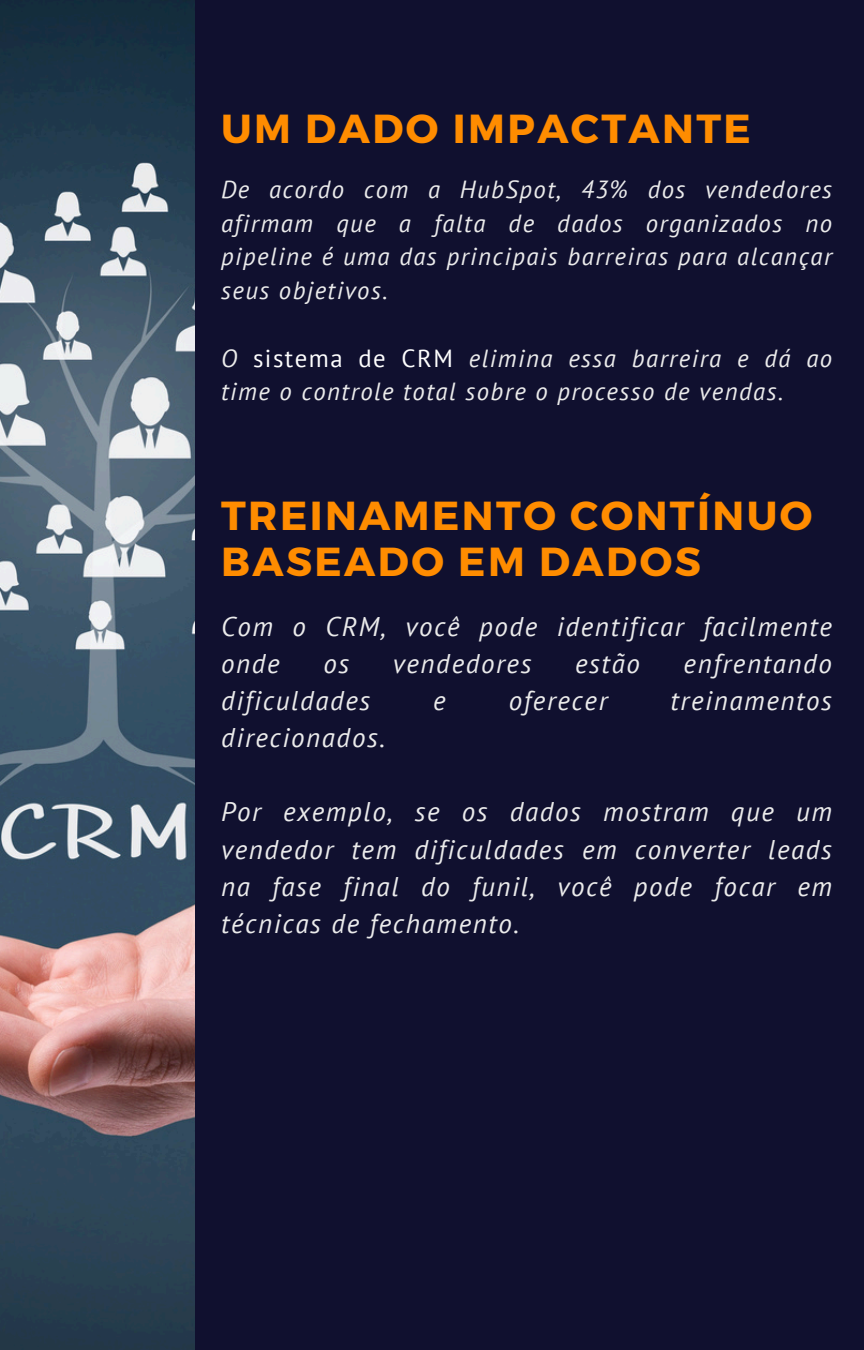
<style>
.page{position:relative;width:864px;height:1350px;background:#10102f}
.page>*{position:absolute;margin:0;border:0;box-sizing:border-box;transform-origin:0 0}
.t1{font:700 40.5px/45.4px "Montserrat";letter-spacing:.06em;color:#ff8c00}
.t2{font:italic 27px/37.1px "PT Sans";letter-spacing:.06em;color:#ebebeb}
.t3{font:italic 24.75px/33.8px "PT Sans";letter-spacing:.06em;color:#ebebeb;text-align:justify}
.s1{font-style:normal;color:#fff}
</style>
<div class="page">
<img style="left:0;top:0;width:194px;height:1350px">
<p class="t1" style="left:221px;top:104px;width:531px">UM DADO IMPACTANTE</p>
<p class="t3" style="left:221px;top:172px;width:613px">De acordo com a HubSpot, 43% dos vendedores afirmam que a falta de dados organizados no pipeline é uma das principais barreiras para alcançar seus objetivos.</p>
<h1 class="t3" style="left:221px;top:341px;width:613px">O <span class="s1">sistema de CRM</span> elimina essa barreira e dá ao time o controle total sobre o processo de vendas.</h1>
<p class="t1" style="left:221px;top:491px;width:593px">TREINAMENTO CONTÍNUO<br>BASEADO EM DADOS</p>
<h1 class="t2" style="left:221px;top:607px;width:612px">Com o CRM, você pode identificar facilmente onde</h1>
<h1 class="t2" style="left:323px;top:644px;width:27px">os</h1>
<h1 class="t2" style="left:393px;top:644px;width:140px">vendedores</h1>
<h1 class="t2" style="left:575px;top:644px;width:66px">estão</h1>
<h1 class="t2" style="left:684px;top:644px;width:150px">enfrentando</h1>
<h1 class="t2" style="left:221px;top:681px;width:151px">dificuldades</h1>
<h1 class="t2" style="left:433px;top:681px;width:14px">e</h1>
<h1 class="t2" style="left:509px;top:681px;width:100px">oferecer</h1>
<h1 class="t2" style="left:671px;top:681px;width:163px">treinamentos</h1>
<h1 class="t2" style="left:221px;top:719px;width:166px">direcionados.</h1>
<p class="t2" style="left:221px;top:793px;width:612px;text-align:justify">Por exemplo, se os dados mostram que um vendedor tem dificuldades em converter leads na fase final do funil, você pode focar em técnicas de fechamento.</p>
</div>
